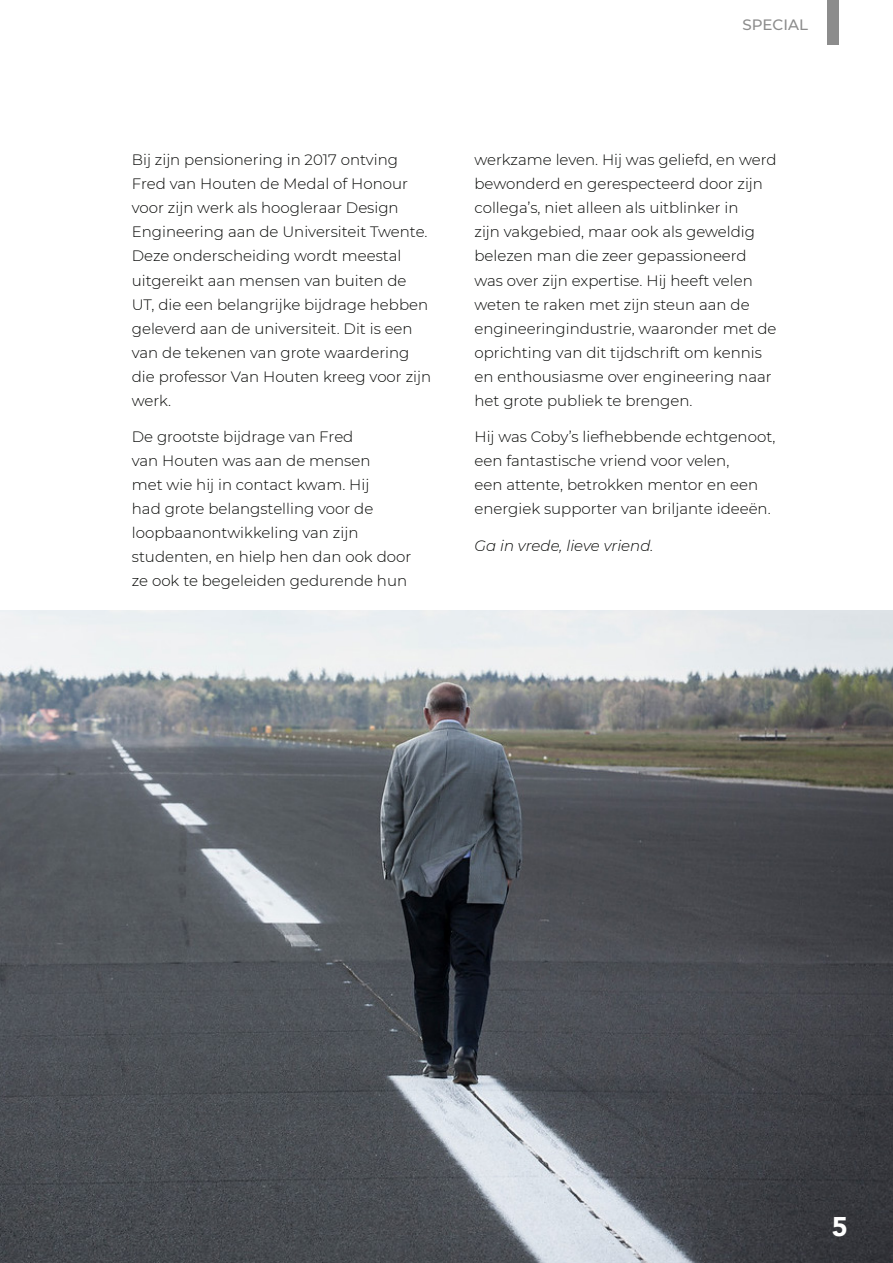
<style>
.page{position:relative;width:893px;height:1263px;background:#fff}
.page>*{position:absolute;margin:0;border:0;box-sizing:border-box;transform-origin:0 0}
.t1{font:900 27px "Avenir";color:#fff}
.t2{font:300 15px/24px "Montserrat";color:#040503}
.t3{font:italic 300 15px "Montserrat";color:#040503}
.t4{font:500 15px "Montserrat";color:#8c8c8c}
</style>
<div class="page">
<img style="left:0;top:610px;width:893px;height:653px">
<div style="left:827px;top:0;width:12px;height:45px;background:#8c8c8c"></div>
<p class="t4" style="left:742px;top:15px;width:67px">SPECIAL</p>
<p class="t2" style="left:132px;top:148px;width:301px">Bij zijn pensionering in 2017 ontving Fred van Houten de Medal of Honour voor zijn werk als hoogleraar Design Engineering aan de Universiteit Twente.<br>Deze onderscheiding wordt meestal uitgereikt aan mensen van buiten de UT, die een belangrijke bijdrage hebben geleverd aan de universiteit. Dit is een van de tekenen van grote waardering die professor Van Houten kreeg voor zijn werk.</p>
<p class="t2" style="left:132px;top:424px;width:281px">De grootste bijdrage van Fred<br>van Houten was aan de mensen<br>met wie hij in contact kwam. Hij<br>had grote belangstelling voor de loopbaanontwikkeling van zijn studenten, en hielp hen dan ook door ze ook te begeleiden gedurende hun</p>
<p class="t2" style="left:474px;top:148px;width:304px">werkzame leven. Hij was geliefd, en werd bewonderd en gerespecteerd door zijn collega’s, niet alleen als uitblinker in<br>zijn vakgebied, maar ook als geweldig belezen man die zeer gepassioneerd was over zijn expertise. Hij heeft velen weten te raken met zijn steun aan de engineeringindustrie, waaronder met de oprichting van dit tijdschrift om kennis en enthousiasme over engineering naar het grote publiek te brengen.</p>
<p class="t2" style="left:474px;top:424px;width:302px">Hij was Coby’s liefhebbende echtgenoot, een fantastische vriend voor velen,<br>een attente, betrokken mentor en een energiek supporter van briljante ideeën.</p>
<p class="t3" style="left:474px;top:535px;width:180px">Ga in vrede, lieve vriend.</p>
<h1 class="t1" style="left:832px;top:1203px;width:17px">5</h1>
</div>
